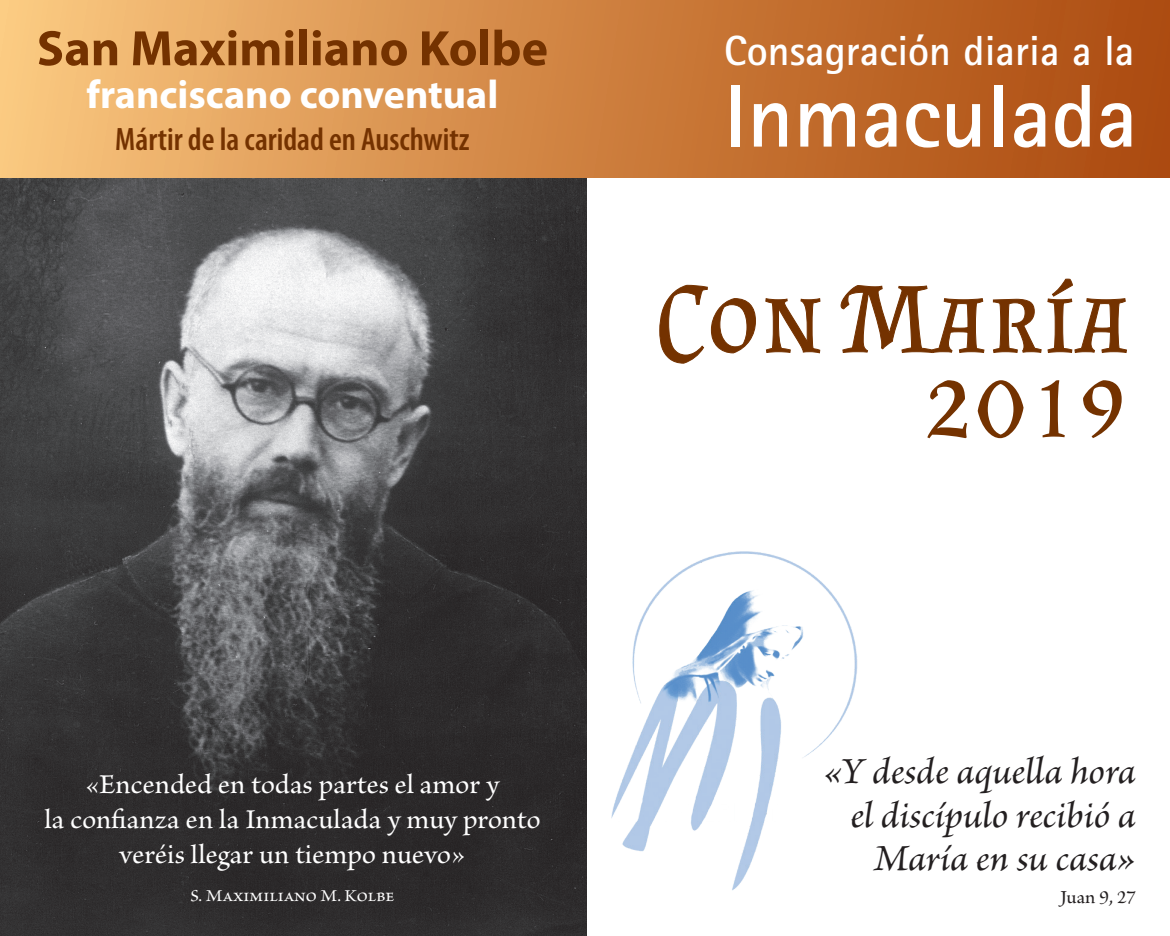
<style>
.page{position:relative;width:1170px;height:936px;background:#fff}
.page>*{position:absolute;margin:0;border:0;box-sizing:border-box;transform-origin:0 0}
.cuerpo_de_texto{font:105px "Almendra SC";color:#743200}
.cuerpo_de_texto-2{font:99.5px "Almendra SC";letter-spacing:.02em;color:#743200}
.cuerpo_de_texto-3{font:700 89.25px "Rotis Sans Serif";color:#fff}
.t1{font:700 50.25px "Myriad Pro";color:#743200}
.cuerpo_de_texto-4{font:700 42px "Rotis Sans Serif";color:#fff}
.t2{font:700 40px "Myriad Pro";color:#fff}
.t3{font:italic 500 38.75px/43.2px "Brioso Pro";letter-spacing:.005em;color:#231f20;text-align:right}
.t4{font:600 condensed 32.5px "Myriad Pro";color:#743200}
.t5{font:500 28.75px "Brioso Pro";color:#fff}
.t6{font:500 19.5px "Brioso Pro";color:#231f20}
.t7{font:500 17.5px "Brioso Pro";letter-spacing:-.005em;color:#fff}
</style>
<div class="page">
<img style="left:0;top:178px;width:586px;height:757px">
<div style="left:0;top:0;width:1169px;height:178px;background:linear-gradient(to right,#f8c47c,#a9450a)"></div>
<svg style="left:659px;top:284px;width:97px;height:80px"></svg>
<svg style="left:765px;top:298px;width:55px;height:56px"></svg>
<svg style="left:840px;top:285px;width:144px;height:68px"></svg>
<svg style="left:992px;top:278px;width:135px;height:75px"></svg>
<img style="left:611px;top:551px;width:247px;height:340px">
<p class="t1" style="left:37px;top:16px;width:512px">San Maximiliano Kolbe</p>
<p class="t2" style="left:86px;top:68px;width:413px">franciscano conventual</p>
<p class="t4" style="left:115px;top:119px;width:356px">Mártir de la caridad en Auschwitz</p>
<p class="cuerpo_de_texto-4" style="left:724px;top:24px;width:412px">Consagración diaria a la</p>
<p class="cuerpo_de_texto-3" style="left:724px;top:60px;width:415px">Inmaculada</p>
<p class="cuerpo_de_texto-2" style="left:655px;top:263px;width:475px">Con María</p>
<p class="cuerpo_de_texto" style="left:923px;top:343px;width:207px">2019</p>
<p class="t5" style="left:85px;top:768px;width:415px">«Encended en todas partes el amor y</p>
<p class="t5" style="left:44px;top:803px;width:497px">la confianza en la Inmaculada y muy pronto</p>
<p class="t5" style="left:119px;top:838px;width:348px">veréis llegar un tiempo nuevo»</p>
<p class="t7" style="left:190px;top:885px;width:205px">S. Maximiliano M. Kolbe</p>
<p class="t3" style="left:823px;top:748px;width:314px">«Y desde aquella hora el discípulo recibió a<br>María en su casa»</p>
<p class="t6" style="left:1060px;top:886px;width:77px">Juan 9, 27</p>
</div>
